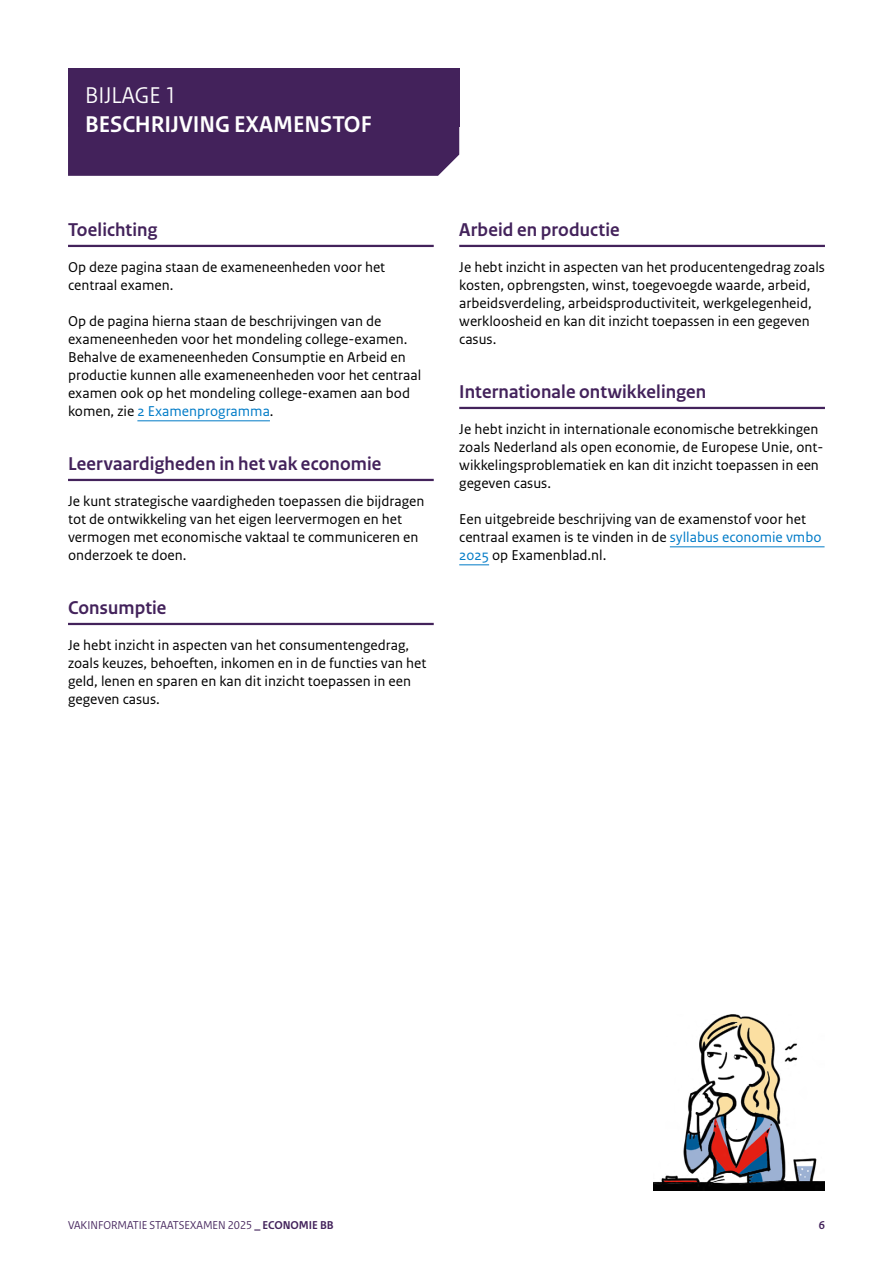
<style>
.page{position:relative;width:893px;height:1263px;background:#fff}
.page>*{position:absolute;margin:0;border:0;box-sizing:border-box;transform-origin:0 0}
.H3_bijlagekop-1b{font:700 24px "Rijksoverheid Sans Heading";color:#fff}
.H2_bijlagekop-1a{font:24px "Rijksoverheid Sans Heading";color:#fff}
.H4_subkop_met_lijn{font:700 19.5px "Rijksoverheid Sans Heading";letter-spacing:.01em;color:#43225b}
.P_plat{font:15px/18px "Rijksoverheid Sans Text";color:#000}
.t1{font:12px "Rijksoverheid Sans Heading";color:#43225b}
.t2{font:700 12px "Rijksoverheid Sans Heading";color:#43225b}
.s1{color:#007bc7}
.s2{font-weight:700}
</style>
<div class="page">
<div style="left:68px;top:68px;width:391px;height:58px;background:#43225b"></div>
<div style="left:68px;top:126px;width:391px;height:50px;background:#43225b"></div>
<img style="left:654px;top:1014px;width:171px;height:176px">
<hr style="left:68px;top:245px;width:366px;height:2px;background:#43225b">
<hr style="left:137px;top:420px;width:133px;height:1px;background:#007bc7">
<hr style="left:68px;top:479px;width:366px;height:2px;background:#43225b">
<hr style="left:68px;top:623px;width:366px;height:2px;background:#43225b">
<hr style="left:459px;top:245px;width:366px;height:2px;background:#43225b">
<hr style="left:459px;top:407px;width:366px;height:2px;background:#43225b">
<hr style="left:670px;top:546px;width:155px;height:1px;background:#007bc7">
<hr style="left:459px;top:564px;width:30px;height:1px;background:#007bc7">
<h2 class="H2_bijlagekop-1a" style="left:85px;top:81px;width:93px">BIJLAGE 1</h2>
<h3 class="H3_bijlagekop-1b" style="left:85px;top:110px;width:288px">BESCHRIJVING EXAMENSTOF</h3>
<h4 class="H4_subkop_met_lijn" style="left:68px;top:219px;width:91px">Toelichting</h4>
<p class="P_plat" style="left:68px;top:259px;width:319px">Op deze pagina staan de exameneenheden voor het centraal examen.</p>
<p class="P_plat" style="left:68px;top:313px;width:355px">Op de pagina hierna staan de beschrijvingen van de exameneenheden voor het mondeling college-examen.<br>Behalve de exameneenheden Consumptie en Arbeid en productie kunnen alle exameneenheden voor het centraal examen ook op het mondeling college-examen aan bod komen, zie <span class="s1">2 Examenprogramma</span>.</p>
<h4 class="H4_subkop_met_lijn" style="left:68px;top:453px;width:315px">Leervaardigheden in het vak economie</h4>
<p class="P_plat" style="left:68px;top:493px;width:358px">Je kunt strategische vaardigheden toepassen die bijdragen tot de ontwikkeling van het eigen leervermogen en het vermogen met economische vaktaal te communiceren en onderzoek te doen.</p>
<h4 class="H4_subkop_met_lijn" style="left:68px;top:597px;width:100px">Consumptie</h4>
<p class="P_plat" style="left:68px;top:637px;width:360px">Je hebt inzicht in aspecten van het consumentengedrag, zoals keuzes, behoeften, inkomen en in de functies van het geld, lenen en sparen en kan dit inzicht toepassen in een gegeven casus.</p>
<h4 class="H4_subkop_met_lijn" style="left:459px;top:219px;width:162px">Arbeid en productie</h4>
<p class="P_plat" style="left:459px;top:259px;width:367px">Je hebt inzicht in aspecten van het producentengedrag zoals kosten, opbrengsten, winst, toegevoegde waarde, arbeid, arbeidsverdeling, arbeidsproductiviteit, werkgelegenheid, werkloosheid en kan dit inzicht toepassen in een gegeven casus.</p>
<h4 class="H4_subkop_met_lijn" style="left:459px;top:381px;width:248px">Internationale ontwikkelingen</h4>
<p class="P_plat" style="left:459px;top:421px;width:366px">Je hebt inzicht in internationale economische betrekkingen zoals Nederland als open economie, de Europese Unie, ont&shy;wikkelingsproblematiek en kan dit inzicht toepassen in een gegeven casus.</p>
<p class="P_plat" style="left:459px;top:511px;width:364px">Een uitgebreide beschrijving van de examenstof voor het centraal examen is te vinden in de <span class="s1">syllabus economie vmbo<br>2025</span> op Examenblad.nl.</p>
<p class="t1" style="left:68px;top:1218px;width:267px">VAKINFORMATIE STAATSEXAMEN 2025 <span class="s2">_ ECONOMIE BB</span></p>
<p class="t2" style="left:819px;top:1219px;width:8px">6</p>
</div>
